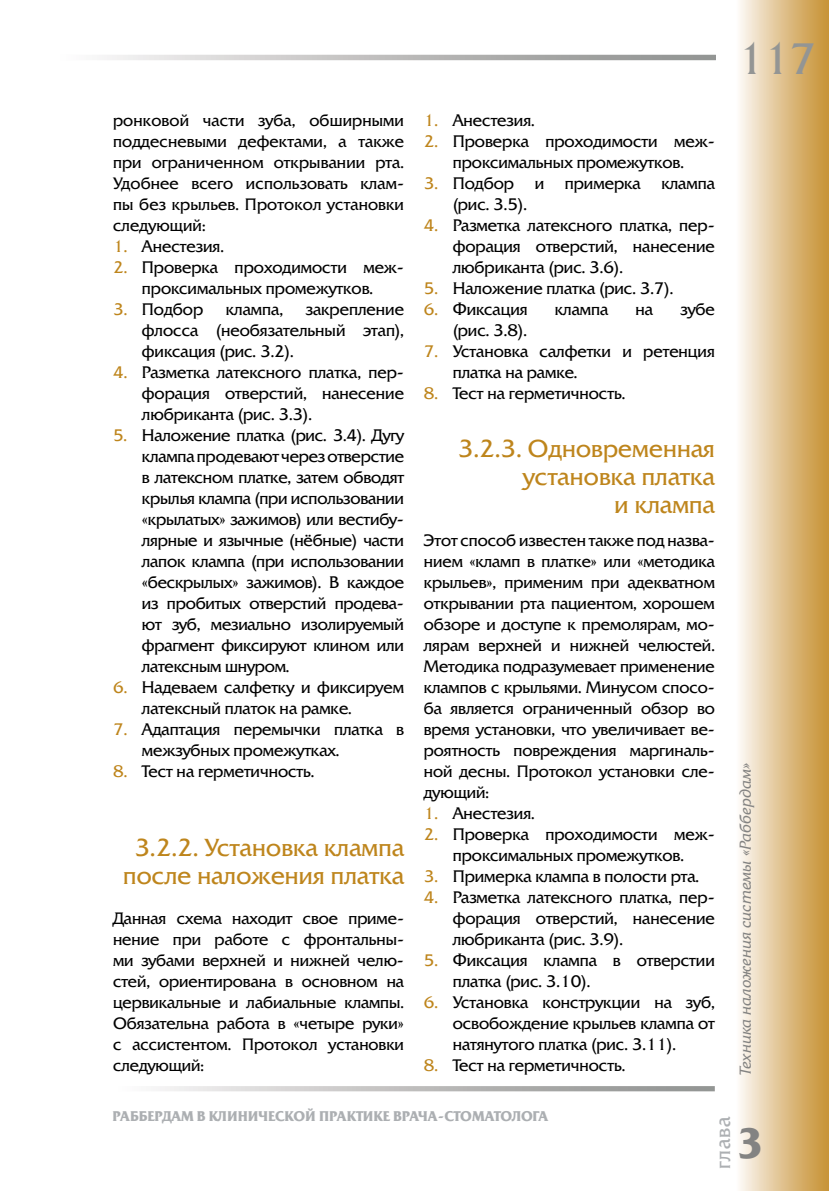
<style>
.page{position:relative;width:829px;height:1191px;background:#fff}
.page>*{position:absolute;margin:0;border:0;box-sizing:border-box;transform-origin:0 0}
.t1{font:43.75px "Friz Quadrata C";color:#939594}
.t2{font:700 42px "Friz Quadrata C";color:#838382}
.t3{font:24.5px/28px "Friz Quadrata C";letter-spacing:.01em;color:#be851c;text-align:center}
.t4{font:21px "Friz Quadrata C";color:#acafb2}
.t5{font:16.62px/21px "Friz Quadrata C";color:#000;text-align:justify}
.t6{font:16.45px/21px "Friz Quadrata C";color:#000;text-align:justify}
.t7{font:italic 15.75px "Friz Quadrata C";letter-spacing:.01em;color:#838382}
.t8{font:700 14px "Friz Quadrata C";color:#acafb2}
.s1{color:#be851c}
</style>
<div class="page">
<svg style="left:158px;top:1086px;width:556px;height:5px;background:#bebebd"></svg>
<div style="left:734px;top:0;width:94px;height:1191px;background:linear-gradient(to right,#fefcfb,#c69132)"></div>
<svg style="left:104px;top:55px;width:611px;height:5px;background:#bdbcbc"></svg>
<h1 class="t1" style="left:737px;top:34px;width:81px">117</h1>
<p class="t6" style="left:113px;top:110px;width:292px">ронковой части зуба, обширными поддесневыми дефектами, а также при ограниченном открывании рта.<br>Удобнее всего использовать клам&shy;пы без крыльев. Протокол установки следующий:</p>
<p class="t5" style="left:113px;top:236px;width:112px"><span class="s1">1.</span> Анестезия.</p>
<p class="t5" style="left:113px;top:257px;width:292px;text-align:center"><span class="s1">2.</span> Проверка проходимости меж&shy;проксимальных промежутков.</p>
<p class="t5" style="left:113px;top:299px;width:92px"><span class="s1">3.</span> Подбор</p>
<p class="t5" style="left:226px;top:299px;width:59px">клампа,</p>
<p class="t5" style="left:142px;top:299px;width:263px;text-indent:164px">закрепление флосса (необязательный этап), фиксация (рис. 3.2).</p>
<p class="t5" style="left:142px;top:362px;width:263px;text-indent:-29px"><span class="s1">4.</span> Разметка латексного платка, пер&shy;форация отверстий, нанесение любриканта (рис. 3.3).</p>
<p class="t5" style="left:142px;top:425px;width:263px;text-indent:-29px"><span class="s1">5.</span> Наложение платка (рис. 3.4). Дугу клампа продевают через отверстие в латексном платке, затем обводят крылья клампа (при использовании «крылатых» зажимов) или вестибу&shy;лярные и язычные (нёбные) части лапок клампа (при использовании «бескрылых» зажимов). В каждое из пробитых отверстий продева&shy;ют зуб, мезиально изолируемый фрагмент фиксируют клином или латексным шнуром.</p>
<p class="t5" style="left:142px;top:677px;width:263px;text-indent:-29px"><span class="s1">6.</span> Надеваем салфетку и фиксируем латексный платок на рамке.</p>
<p class="t5" style="left:142px;top:719px;width:263px;text-indent:-29px"><span class="s1">7.</span> Адаптация перемычки платка в межзубных промежутках.</p>
<p class="t5" style="left:113px;top:761px;width:203px"><span class="s1">8.</span> Тест на герметичность.</p>
<h3 class="t3" style="left:123px;top:834px;width:282px">3.2.2. Установка клампа после наложения платка</h3>
<p class="t6" style="left:113px;top:908px;width:292px">Данная схема находит свое приме&shy;нение при работе с фронтальны&shy;ми зубами верхней и нижней челю&shy;стей, ориентирована в основном на цервикальные и лабиальные клампы.<br>Обязательна работа в «четыре руки» с ассистентом. Протокол установки следующий:</p>
<p class="t5" style="left:424px;top:110px;width:112px"><span class="s1">1.</span> Анестезия.</p>
<p class="t5" style="left:424px;top:131px;width:292px;text-align:center"><span class="s1">2.</span> Проверка проходимости меж&shy;проксимальных промежутков.</p>
<p class="t5" style="left:452px;top:173px;width:263px;text-indent:-29px"><span class="s1">3.</span> Подбор и примерка клампа (рис. 3.5).</p>
<p class="t5" style="left:452px;top:215px;width:263px;text-indent:-29px"><span class="s1">4.</span> Разметка латексного платка, пер&shy;форация отверстий, нанесение любриканта (рис. 3.6).</p>
<p class="t5" style="left:424px;top:278px;width:251px"><span class="s1">5.</span> Наложение платка (рис. 3.7).</p>
<p class="t5" style="left:424px;top:299px;width:105px"><span class="s1">6.</span> Фиксация</p>
<p class="t5" style="left:555px;top:299px;width:55px">клампа</p>
<p class="t5" style="left:635px;top:299px;width:19px">на</p>
<p class="t5" style="left:680px;top:299px;width:36px">зубе</p>
<p class="t5" style="left:452px;top:320px;width:76px">(рис. 3.8).</p>
<p class="t5" style="left:452px;top:341px;width:263px;text-indent:-29px"><span class="s1">7.</span> Установка салфетки и ретенция платка на рамке.</p>
<p class="t5" style="left:424px;top:383px;width:203px"><span class="s1">8.</span> Тест на герметичность.</p>
<h3 class="t3" style="left:458px;top:435px;width:258px;text-align:right">3.2.3. Одновременная установка платка<br>и клампа</h3>
<p class="t6" style="left:424px;top:530px;width:292px">Этот способ известен также под назва&shy;нием «кламп в платке» или «методика крыльев», применим при адекватном открывании рта пациентом, хорошем обзоре и доступе к премолярам, мо&shy;лярам верхней и нижней челюстей.<br>Методика подразумевает применение клампов с крыльями. Минусом спосо&shy;ба является ограниченный обзор во время установки, что увеличивает ве&shy;роятность повреждения маргиналь&shy;ной десны. Протокол установки сле&shy;дующий:</p>
<p class="t5" style="left:424px;top:803px;width:112px"><span class="s1">1.</span> Анестезия.</p>
<p class="t5" style="left:424px;top:824px;width:292px;text-align:center"><span class="s1">2.</span> Проверка проходимости меж&shy;проксимальных промежутков.</p>
<p class="t5" style="left:424px;top:866px;width:277px"><span class="s1">3.</span> Примерка клампа в полости рта.</p>
<p class="t5" style="left:452px;top:887px;width:263px;text-indent:-29px"><span class="s1">4.</span> Разметка латексного платка, пер&shy;форация отверстий, нанесение любриканта (рис. 3.9).</p>
<p class="t5" style="left:452px;top:950px;width:263px;text-indent:-29px"><span class="s1">5.</span> Фиксация клампа в отверстии платка (рис. 3.10).</p>
<p class="t5" style="left:452px;top:992px;width:263px;text-indent:-29px"><span class="s1">6.</span> Установка конструкции на зуб, освобождение крыльев клампа от натянутого платка (рис. 3.11).</p>
<p class="t5" style="left:424px;top:1055px;width:203px"><span class="s1">8.</span> Тест на герметичность.</p>
<p class="t7" style="left:736px;top:1076px;width:314px;rotate:-90deg">Техника наложения системы «Раббердам»</p>
<p class="t8" style="left:112px;top:1108px;width:437px">РАББЕРДАМ В КЛИНИЧЕСКОЙ ПРАКТИКЕ ВРАЧА-СТОМАТОЛОГА</p>
<p class="t4" style="left:710px;top:1168px;width:55px;rotate:-90deg">глава</p>
<h2 class="t2" style="left:736px;top:1119px;width:28px">3</h2>
</div>
